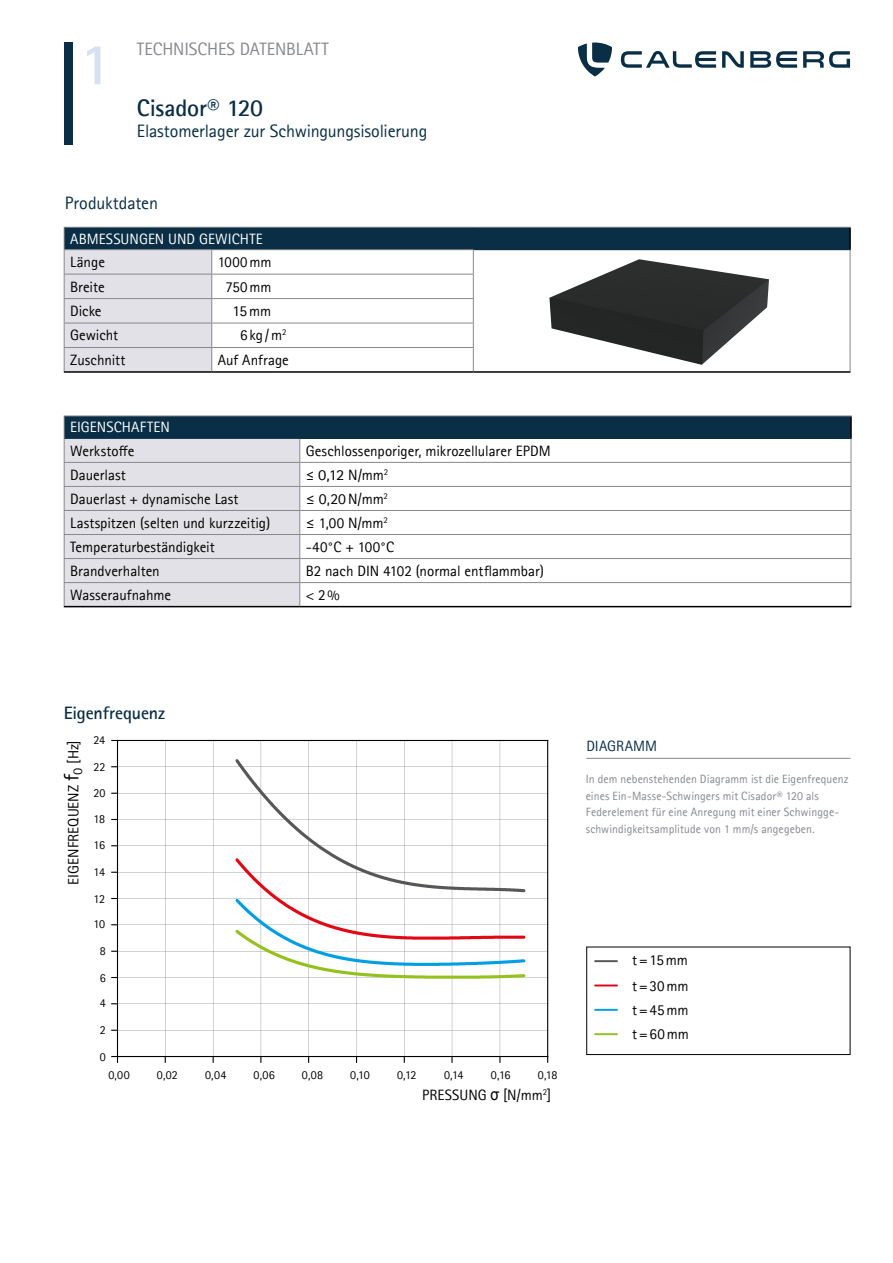
<style>
.page{position:relative;width:893px;height:1263px;background:#fff}
.page>*{position:absolute;margin:0;border:0;box-sizing:border-box;transform-origin:0 0}
.t1{font:700 59.55px "Rotis Sans Serif Pro";color:#d7e1f4}
.t2{font:700 24px "Rotis Sans Serif Pro";letter-spacing:-.01em;color:#092e45}
.t3{font:18px "Rotis Sans Serif Pro";letter-spacing:-.01em;color:#092e45}
.t4{font:18px "Rotis Sans Serif Pro";letter-spacing:-.01em;color:#86888c}
.t5{font:700 18px "Rotis Sans Serif Pro";letter-spacing:-.01em;color:#092e45}
.t6{font:15px/24.6px "Rotis Sans Serif Pro";color:#000;text-align:justify}
.t7{font:15px "Rotis Sans Serif Pro";letter-spacing:.005em;color:#fff}
.t8{font:15px "Rotis Sans Serif Pro";color:#000;scale:1.05 1}
.t9{font:15px "Rotis Sans Serif Pro";color:#000;scale:1.04 1}
.t10{font:15px "Rotis Sans Serif Pro";letter-spacing:.005em;color:#092e45}
.t11{font:12px/16.5px "Rotis Sans Serif Pro";letter-spacing:.005em;color:#86888c}
.t12{font:12px "Rotis Sans Serif Pro";letter-spacing:-.025em;color:#000}
.s1{font-size:21px}
.s2{font-family:"Arial Narrow";font-size:16.5px}
</style>
<div class="page">
<div style="left:64px;top:43px;width:8px;height:102px;background:#092e45"></div>
<svg style="left:621px;top:51px;width:229px;height:17px"></svg>
<svg style="left:578px;top:43px;width:34px;height:33px"></svg>
<div style="left:64px;top:416px;width:787px;height:22px;background:#092e45"></div>
<hr style="left:850px;top:416px;width:2px;height:22px;background:#000">
<hr style="left:300px;top:416px;width:552px;height:1px;background:#86888c">
<hr style="left:300px;top:462px;width:551px;height:1px;background:#86888c">
<svg style="left:851px;top:439px;width:1px;height:167px"></svg>
<hr style="left:300px;top:438px;width:552px;height:1px;background:#092e45">
<hr style="left:300px;top:606px;width:551px;height:1px;background:#000">
<svg style="left:64px;top:416px;width:236px;height:191px;background:#c3c8d0"></svg>
<hr style="left:300px;top:486px;width:551px;height:1px;background:#86888c">
<hr style="left:64px;top:510px;width:236px;height:1px;background:#86888c">
<hr style="left:300px;top:510px;width:551px;height:1px;background:#86888c">
<hr style="left:64px;top:534px;width:236px;height:1px;background:#86888c">
<hr style="left:300px;top:534px;width:551px;height:1px;background:#86888c">
<hr style="left:64px;top:558px;width:236px;height:1px;background:#86888c">
<hr style="left:300px;top:558px;width:551px;height:1px;background:#86888c">
<hr style="left:64px;top:582px;width:236px;height:1px;background:#86888c">
<hr style="left:300px;top:582px;width:551px;height:1px;background:#86888c">
<div style="left:64px;top:227px;width:786px;height:23px;background:#092e45"></div>
<hr style="left:849px;top:228px;width:2px;height:21px;background:#000">
<hr style="left:64px;top:227px;width:148px;height:1px;background:#86888c">
<hr style="left:212px;top:227px;width:261px;height:1px;background:#86888c">
<hr style="left:473px;top:227px;width:378px;height:1px;background:#86888c">
<svg style="left:64px;top:228px;width:148px;height:143px"></svg>
<svg style="left:473px;top:250px;width:1px;height:121px"></svg>
<svg style="left:850px;top:250px;width:1px;height:121px"></svg>
<hr style="left:474px;top:249px;width:377px;height:1px;background:#092e45">
<hr style="left:64px;top:371px;width:148px;height:2px;background:#000">
<hr style="left:212px;top:371px;width:261px;height:2px;background:#000">
<hr style="left:473px;top:371px;width:377px;height:2px;background:#000">
<hr style="left:64px;top:249px;width:148px;height:1px;background:#86888c">
<hr style="left:212px;top:249px;width:262px;height:1px;background:#86888c">
<hr style="left:64px;top:274px;width:148px;height:1px;background:#86888c">
<hr style="left:64px;top:298px;width:148px;height:1px;background:#86888c">
<hr style="left:64px;top:323px;width:148px;height:1px;background:#86888c">
<hr style="left:212px;top:274px;width:262px;height:1px;background:#86888c">
<hr style="left:212px;top:298px;width:262px;height:1px;background:#86888c">
<hr style="left:212px;top:323px;width:262px;height:1px;background:#86888c">
<hr style="left:64px;top:347px;width:148px;height:1px;background:#86888c">
<hr style="left:212px;top:347px;width:262px;height:1px;background:#86888c">
<hr style="left:586px;top:758px;width:264px;height:1px;background:#86888c">
<img style="left:549px;top:259px;width:220px;height:106px">
<hr style="left:594px;top:960px;width:24px;height:2px;background:#575756">
<hr style="left:594px;top:984px;width:24px;height:2px;background:#e30613">
<hr style="left:594px;top:1009px;width:24px;height:2px;background:#009fe3">
<hr style="left:594px;top:1033px;width:24px;height:2px;background:#95c11f">
<div style="left:586px;top:947px;width:264px;height:108px;border:1px solid #000"></div>
<svg style="left:118px;top:741px;width:429px;height:315px"></svg>
<hr style="left:117px;top:1056px;width:431px;height:1px;background:#000">
<hr style="left:117px;top:740px;width:431px;height:1px;background:#000">
<svg style="left:451px;top:1057px;width:2px;height:6px"></svg>
<hr style="left:547px;top:740px;width:1px;height:317px;background:#000">
<hr style="left:117px;top:740px;width:1px;height:317px;background:#000">
<svg style="left:111px;top:1056px;width:7px;height:7px"></svg>
<svg style="left:235px;top:759px;width:291px;height:220px"></svg>
<h1 class="t1" style="left:80px;top:26px;width:34px">1</h1>
<p class="t4" style="left:137px;top:38px;width:193px">TECHNISCHES DATENBLATT</p>
<h2 class="t2" style="left:137px;top:92px;width:128px">Cisador® 120</h2>
<p class="t3" style="left:137px;top:121px;width:292px">Elastomerlager zur Schwingungsisolierung</p>
<p class="t3" style="left:65px;top:192px;width:95px">Produktdaten</p>
<p class="t7" style="left:70px;top:230px;width:194px">ABMESSUNGEN UND GEWICHTE</p>
<p class="t6" style="left:70px;top:250px;width:36px">Länge</p>
<p class="t6" style="left:218px;top:250px;width:55px">1000mm</p>
<p class="t6" style="left:70px;top:274px;width:36px">Breite</p>
<p class="t6" style="left:225px;top:274px;width:47px">750mm</p>
<p class="t6" style="left:70px;top:299px;width:33px">Dicke</p>
<p class="t6" style="left:233px;top:299px;width:40px">15mm</p>
<p class="t6" style="left:70px;top:323px;width:50px">Gewicht</p>
<p class="t6" style="left:240px;top:323px;width:48px">6kg/m<sup>2</sup></p>
<p class="t6" style="left:70px;top:348px;width:57px">Zuschnitt</p>
<p class="t6" style="left:218px;top:348px;width:73px">Auf Anfrage</p>
<p class="t7" style="left:70px;top:418px;width:101px">EIGENSCHAFTEN</p>
<p class="t6" style="left:70px;top:438px;width:66px">Werkstoffe</p>
<p class="t6" style="left:306px;top:438px;width:246px">Geschlossenporiger, mikrozellularer EPDM</p>
<p class="t6" style="left:70px;top:462px;width:57px">Dauerlast</p>
<p class="t6" style="left:306px;top:462px;width:84px">≤ 0,12 N/mm<sup>2</sup></p>
<p class="t6" style="left:70px;top:486px;width:170px">Dauerlast + dynamische Last</p>
<p class="t8" style="left:306px;top:490px;width:80px">≤ 0,20N/mm<sup>2</sup></p>
<p class="t6" style="left:70px;top:510px;width:202px">Lastspitzen (selten und kurzzeitig)</p>
<p class="t9" style="left:306px;top:514px;width:81px">≤ 1,00 N/mm<sup>2</sup></p>
<p class="t6" style="left:70px;top:534px;width:146px">Temperaturbeständigkeit</p>
<p class="t6" style="left:306px;top:534px;width:90px">-40°C + 100°C</p>
<p class="t6" style="left:70px;top:558px;width:91px">Brandverhalten</p>
<p class="t6" style="left:306px;top:558px;width:240px">B2 nach DIN 4102 (normal entflammbar)</p>
<p class="t6" style="left:70px;top:582px;width:103px">Wasseraufnahme</p>
<p class="t6" style="left:306px;top:582px;width:36px">&lt; 2%</p>
<p class="t5" style="left:64px;top:701px;width:103px">Eigenfrequenz</p>
<p class="t6" style="left:61px;top:884px;width:146px;rotate:-90deg">EIGENFREQUENZ <span class="s1">f</span><sub>O</sub> [Hz]</p>
<p class="t12" style="left:93px;top:733px;width:13px">24</p>
<p class="t12" style="left:93px;top:759px;width:14px">22</p>
<p class="t12" style="left:93px;top:785px;width:14px">20</p>
<p class="t12" style="left:93px;top:812px;width:13px">18</p>
<p class="t12" style="left:94px;top:838px;width:13px">16</p>
<p class="t12" style="left:94px;top:865px;width:13px">14</p>
<p class="t12" style="left:94px;top:891px;width:13px">12</p>
<p class="t12" style="left:94px;top:917px;width:13px">10</p>
<p class="t12" style="left:100px;top:944px;width:7px">8</p>
<p class="t12" style="left:100px;top:970px;width:7px">6</p>
<p class="t12" style="left:100px;top:996px;width:7px">4</p>
<p class="t12" style="left:100px;top:1023px;width:7px">2</p>
<p class="t12" style="left:100px;top:1050px;width:7px">0</p>
<p class="t12" style="left:108px;top:1068px;width:23px">0,00</p>
<p class="t12" style="left:157px;top:1068px;width:23px">0,02</p>
<p class="t12" style="left:205px;top:1068px;width:23px">0,04</p>
<p class="t12" style="left:253px;top:1068px;width:23px">0,06</p>
<p class="t12" style="left:302px;top:1068px;width:23px">0,08</p>
<p class="t12" style="left:350px;top:1068px;width:21px">0,10</p>
<p class="t12" style="left:397px;top:1068px;width:21px">0,12</p>
<p class="t12" style="left:444px;top:1068px;width:21px">0,14</p>
<p class="t12" style="left:491px;top:1068px;width:21px">0,16</p>
<p class="t12" style="left:538px;top:1068px;width:21px">0,18</p>
<p class="t6" style="left:422px;top:1082px;width:131px">PRESSUNG <span class="s2">σ</span> [N/mm<sup>2</sup>]</p>
<p class="t10" style="left:586px;top:736px;width:72px">DIAGRAMM</p>
<p class="t11" style="left:586px;top:771px;width:264px">In dem nebenstehenden Diagramm ist die Eigenfrequenz eines Ein-Masse-Schwingers mit Cisador® 120 als Federelement für eine Anregung mit einer Schwingge&shy;schwindigkeitsamplitude von 1 mm/s angegeben.</p>
<p class="t6" style="left:632px;top:948px;width:58px">t=15mm t=30mm t=45mm t=60mm</p>
</div>
